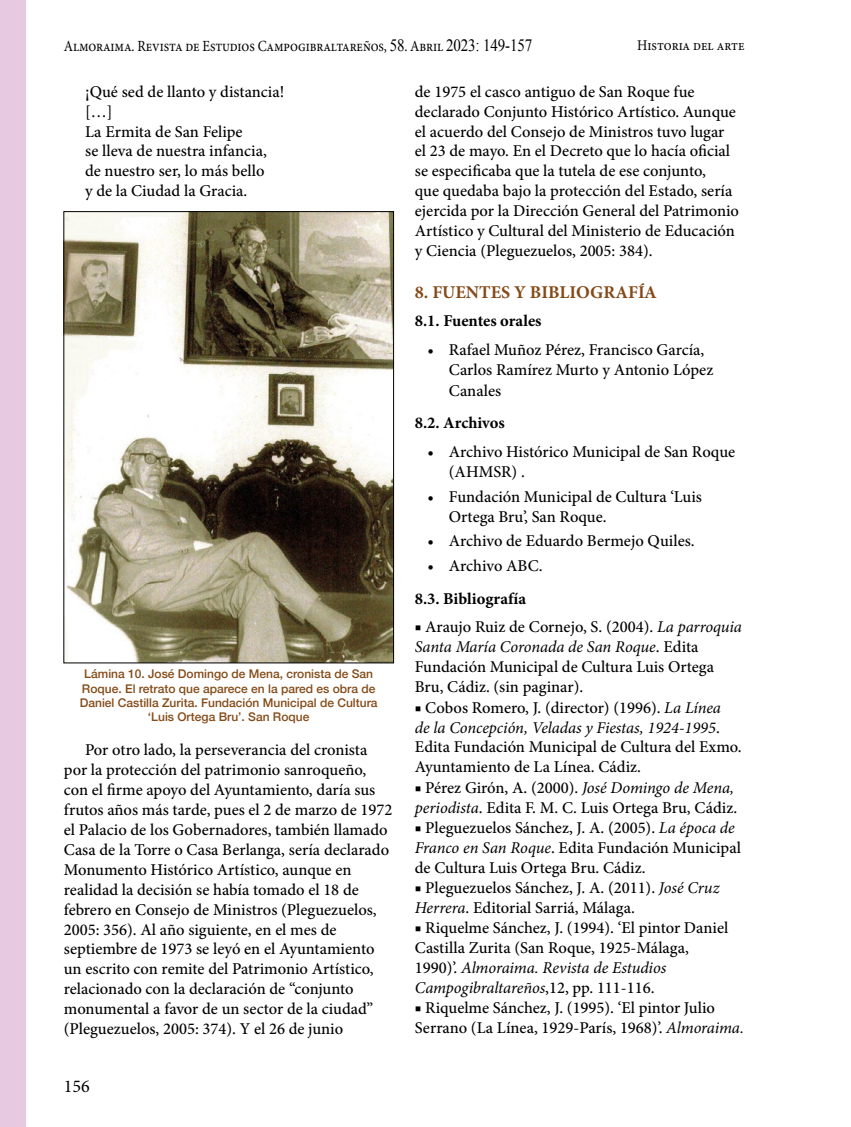
<style>
.page{position:relative;width:851px;height:1127px;background:#fff}
.page>*{position:absolute;margin:0;border:0;box-sizing:border-box;transform-origin:0 0}
.t1{font:700 18px "Minion Pro";color:#844917}
.t2{font:18px "Minion Pro";color:#000}
.t3{font:500 16.5px/20px "Minion Pro";color:#000}
.t4{font:700 16.5px "Minion Pro";color:#000}
.t5{font:15.6px "Minion Pro";letter-spacing:-.01em;color:#000;scale:.87 1}
.t6{font:14.85px "Minion Pro";letter-spacing:-.005em;color:#000;scale:.91 1}
.t7{font:500 12px/14.4px "Helvetica Neue";color:#844b18;text-align:center}
.s1{font-family:"Times New Roman";font-size:17.25px}
.s2{font-weight:400;font-style:italic}
</style>
<div class="page">
<div style="left:0;top:0;width:26px;height:1127px;background:#e7c9e1"></div>
<img style="left:65px;top:213px;width:327px;height:448px">
<div style="left:63px;top:211px;width:331px;height:452px;border:1px solid #000"></div>
<p class="t5" style="left:64px;top:35px;width:540px">Almoraima. Revista de Estudios Campogibraltareños, <span class="s1">58</span>. Abril <span class="s1">2023: 149-157</span></p>
<p class="t6" style="left:637px;top:36px;width:119px">Historia del arte</p>
<p class="t3" style="left:85px;top:81px;width:201px">¡Qué sed de llanto y distancia! […]<br>La Ermita de San Felipe<br>se lleva de nuestra infancia, de nuestro ser, lo más bello<br>y de la Ciudad la Gracia.</p>
<p class="t3" style="left:415px;top:81px;width:325px">de 1975 el casco antiguo de San Roque fue declarado Conjunto Histórico Artístico. Aunque el acuerdo del Consejo de Ministros tuvo lugar el 23 de mayo. En el Decreto que lo hacía oficial se especificaba que la tutela de ese conjunto,<br>que quedaba bajo la protección del Estado, sería ejercida por la Dirección General del Patrimonio Artístico y Cultural del Ministerio de Educación y Ciencia (Pleguezuelos, 2005: 384).</p>
<p class="t1" style="left:415px;top:279px;width:243px">8. FUENTES Y BIBLIOGRAFÍA</p>
<p class="t4" style="left:415px;top:309px;width:128px">8.1. Fuentes orales</p>
<p class="t3" style="left:449px;top:340px;width:266px;text-indent:-21px">• Rafael Muñoz Pérez, Francisco García,<br>Carlos Ramírez Murto y Antonio López<br>Canales</p>
<p class="t4" style="left:415px;top:411px;width:92px">8.2. Archivos</p>
<p class="t3" style="left:449px;top:442px;width:288px;text-indent:-21px">• Archivo Histórico Municipal de San Roque (AHMSR) .</p>
<p class="t3" style="left:449px;top:486px;width:254px;text-indent:-21px">• Fundación Municipal de Cultura ‘Luis<br>Ortega Bru’, San Roque.</p>
<p class="t3" style="left:427px;top:531px;width:268px">• Archivo de Eduardo Bermejo Quiles.</p>
<p class="t3" style="left:427px;top:556px;width:116px">• Archivo ABC.</p>
<p class="t4" style="left:415px;top:587px;width:113px">8.3. Bibliografía</p>
<p class="t3" style="left:415px;top:617px;width:328px">■ Araujo Ruiz de Cornejo, S. (2004). <span class="s2">La parroquia Santa María Coronada de San Roque</span>. Edita Fundación Municipal de Cultura Luis Ortega Bru, Cádiz. (sin paginar).</p>
<p class="t3" style="left:415px;top:697px;width:328px">■ Cobos Romero, J. (director) (1996). <span class="s2">La Línea<br>de la Concepción, Veladas y Fiestas, 1924-1995</span>.<br>Edita Fundación Municipal de Cultura del Exmo.<br>Ayuntamiento de La Línea. Cádiz.</p>
<p class="t3" style="left:415px;top:777px;width:324px">■ Pérez Girón, A. (2000). <span class="s2">José Domingo de Mena, periodista</span>. Edita F. M. C. Luis Ortega Bru, Cádiz.</p>
<p class="t3" style="left:415px;top:818px;width:327px">■ Pleguezuelos Sánchez, J. A. (2005). <span class="s2">La época de<br>Franco en San Roque</span>. Edita Fundación Municipal de Cultura Luis Ortega Bru. Cádiz.</p>
<p class="t3" style="left:415px;top:878px;width:306px">■ Pleguezuelos Sánchez, J. A. (2011). <span class="s2">José Cruz<br>Herrera</span>. Editorial Sarriá, Málaga.</p>
<p class="t3" style="left:415px;top:918px;width:315px">■ Riquelme Sánchez, J. (1994). ‘El pintor Daniel Castilla Zurita (San Roque, 1925-Málaga, 1990)’. <span class="s2">Almoraima. Revista de Estudios Campogibraltareños</span>,12, pp. 111-116.</p>
<p class="t3" style="left:415px;top:998px;width:330px">■ Riquelme Sánchez, J. (1995). ‘El pintor Julio<br>Serrano (La Línea, 1929-París, 1968)’. <span class="s2">Almoraima.</span></p>
<p class="t7" style="left:80px;top:666px;width:299px">Lámina 10. José Domingo de Mena, cronista de San Roque. El retrato que aparece en la pared es obra de Daniel Castilla Zurita. Fundación Municipal de Cultura ‘Luis Ortega Bru’. San Roque</p>
<p class="t3" style="left:64px;top:740px;width:330px;text-indent:21px">Por otro lado, la perseverancia del cronista por la protección del patrimonio sanroqueño, con el firme apoyo del Ayuntamiento, daría sus frutos años más tarde, pues el 2 de marzo de 1972 el Palacio de los Gobernadores, también llamado Casa de la Torre o Casa Berlanga, sería declarado Monumento Histórico Artístico, aunque en realidad la decisión se había tomado el 18 de febrero en Consejo de Ministros (Pleguezuelos, 2005: 356). Al año siguiente, en el mes de septiembre de 1973 se leyó en el Ayuntamiento un escrito con remite del Patrimonio Artístico, relacionado con la declaración de “conjunto monumental a favor de un sector de la ciudad” (Pleguezuelos, 2005: 374). Y el 26 de junio</p>
<p class="t2" style="left:64px;top:1074px;width:27px">156</p>
</div>
